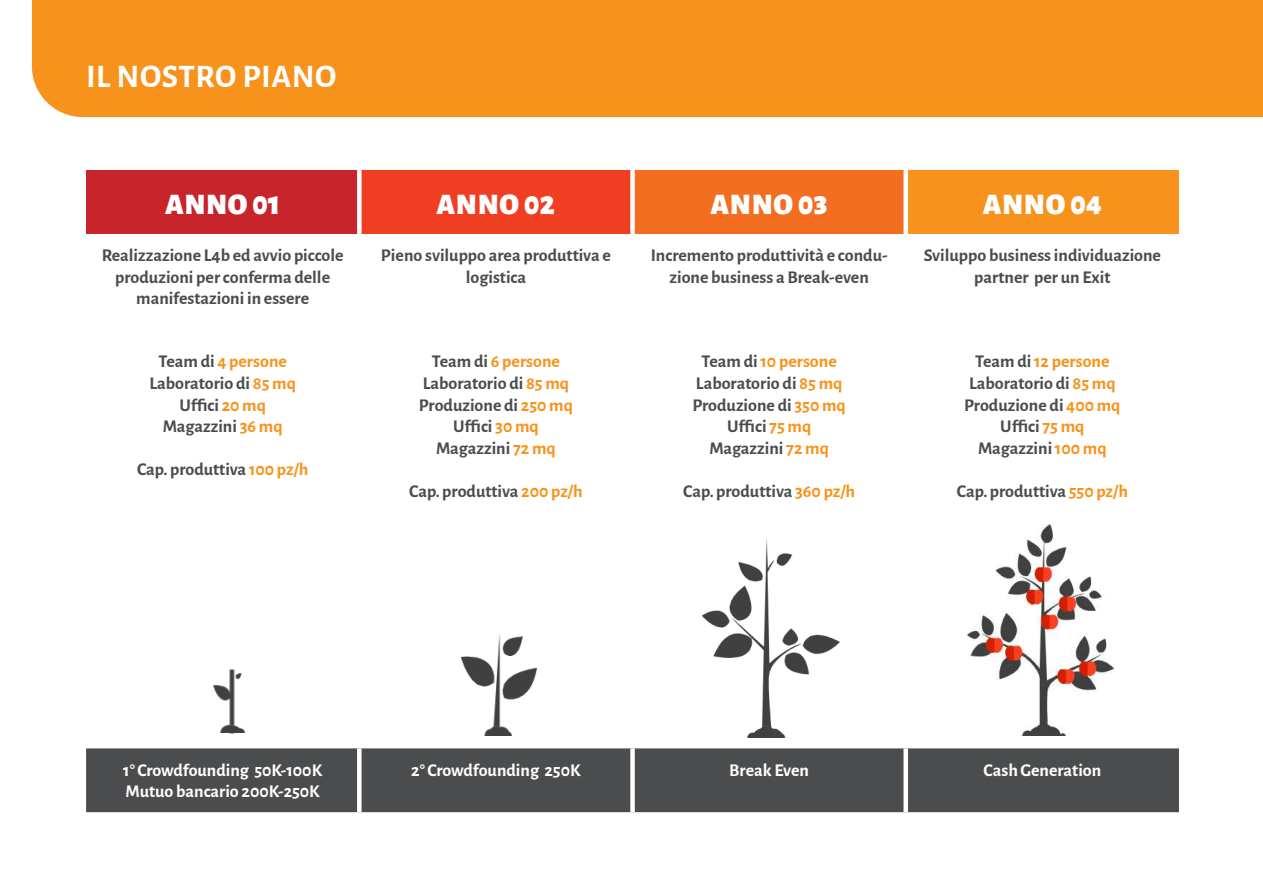
<style>
.page{position:relative;width:1263px;height:893px;background:#fff}
.page>*{position:absolute;margin:0;border:0;box-sizing:border-box;transform-origin:0 0}
.t1{font:700 33px "Alegreya Sans";letter-spacing:.015em;color:#fff}
.t2{font:900 30px "Alegreya Sans";letter-spacing:.015em;color:#fff}
.t3{font:700 18px/21.6px "Alegreya Sans";color:#4b4c4d;text-align:center}
.t4{font:700 18px/21.6px "Alegreya Sans";color:#fff}
.s1{color:#f7931d}
</style>
<div class="page">
<div style="left:86px;top:170px;width:273px;height:64px;background:#c8242b"></div>
<div style="left:359px;top:170px;width:273px;height:64px;background:#ef3e22"></div>
<div style="left:632px;top:170px;width:274px;height:64px;background:#f36e21"></div>
<div style="left:906px;top:170px;width:273px;height:64px;background:#f7931d"></div>
<div style="left:86px;top:748px;width:1093px;height:64px;background:#4b4c4d"></div>
<div style="left:357px;top:170px;width:5px;height:64px;background:#fff"></div>
<div style="left:630px;top:170px;width:5px;height:64px;background:#fff"></div>
<div style="left:903px;top:170px;width:5px;height:64px;background:#fff"></div>
<div style="left:357px;top:748px;width:5px;height:64px;background:#fff"></div>
<div style="left:630px;top:748px;width:5px;height:64px;background:#fff"></div>
<div style="left:903px;top:748px;width:5px;height:64px;background:#fff"></div>
<img style="left:214px;top:669px;width:30px;height:65px">
<img style="left:461px;top:634px;width:76px;height:101px">
<img style="left:702px;top:539px;width:138px;height:198px">
<img style="left:967px;top:524px;width:147px;height:211px">
<div style="left:32px;top:0;width:1231px;height:117px;background:#f7931d"></div>
<h1 class="t1" style="left:86px;top:52px;width:252px">IL NOSTRO PIANO</h1>
<h2 class="t2" style="left:165px;top:180px;width:117px">ANNO 01</h2>
<h2 class="t2" style="left:437px;top:180px;width:120px">ANNO 02</h2>
<h2 class="t2" style="left:711px;top:180px;width:118px">ANNO 03</h2>
<h2 class="t2" style="left:983px;top:180px;width:120px">ANNO 04</h2>
<p class="t3" style="left:102px;top:243px;width:244px">Realizzazione L4b ed avvio piccole produzioni per conferma delle manifestazioni in essere</p>
<p class="t3" style="left:381px;top:243px;width:231px">Pieno sviluppo area produttiva e logistica</p>
<p class="t3" style="left:651px;top:243px;width:238px">Incremento produttività e condu&shy;zione business a Break-even</p>
<p class="t3" style="left:924px;top:243px;width:239px">Sviluppo business individuazione partner per un Exit</p>
<p class="t3" style="left:149px;top:350px;width:148px">Team di <span class="s1">4 persone<br></span>Laboratorio di <span class="s1">85 mq<br></span>Uffici <span class="s1">20 mq<br></span>Magazzini <span class="s1">36 mq</span></p>
<p class="t3" style="left:137px;top:458px;width:173px">Cap. produttiva <span class="s1">100 pz/h</span></p>
<p class="t3" style="left:419px;top:350px;width:156px">Team di <span class="s1">6 persone<br></span>Laboratorio di <span class="s1">85 mq<br></span>Produzione di <span class="s1">250 mq<br></span>Uffici <span class="s1">30 mq<br></span>Magazzini <span class="s1">72 mq</span></p>
<p class="t3" style="left:409px;top:479px;width:175px">Cap. produttiva <span class="s1">200 pz/h</span></p>
<p class="t3" style="left:692px;top:350px;width:155px">Team di <span class="s1">10 persone<br></span>Laboratorio di <span class="s1">85 mq<br></span>Produzione di <span class="s1">350 mq<br></span>Uffici <span class="s1">75 mq<br></span>Magazzini <span class="s1">72 mq</span></p>
<p class="t3" style="left:683px;top:479px;width:174px">Cap. produttiva <span class="s1">360 pz/h</span></p>
<p class="t3" style="left:964px;top:350px;width:158px">Team di <span class="s1">12 persone<br></span>Laboratorio di <span class="s1">85 mq<br></span>Produzione di <span class="s1">400 mq<br></span>Uffici <span class="s1">75 mq<br></span>Magazzini <span class="s1">100 mq</span></p>
<p class="t3" style="left:957px;top:479px;width:173px">Cap. produttiva <span class="s1">550 pz/h</span></p>
<p class="t4" style="left:123px;top:758px;width:200px">1° Crowdfounding 50K-100K<br>Mutuo bancario 200K-250K</p>
<p class="t4" style="left:411px;top:758px;width:171px">2° Crowdfounding 250K</p>
<p class="t4" style="left:729px;top:758px;width:81px">Break Even</p>
<p class="t4" style="left:983px;top:758px;width:119px">Cash Generation</p>
</div>
